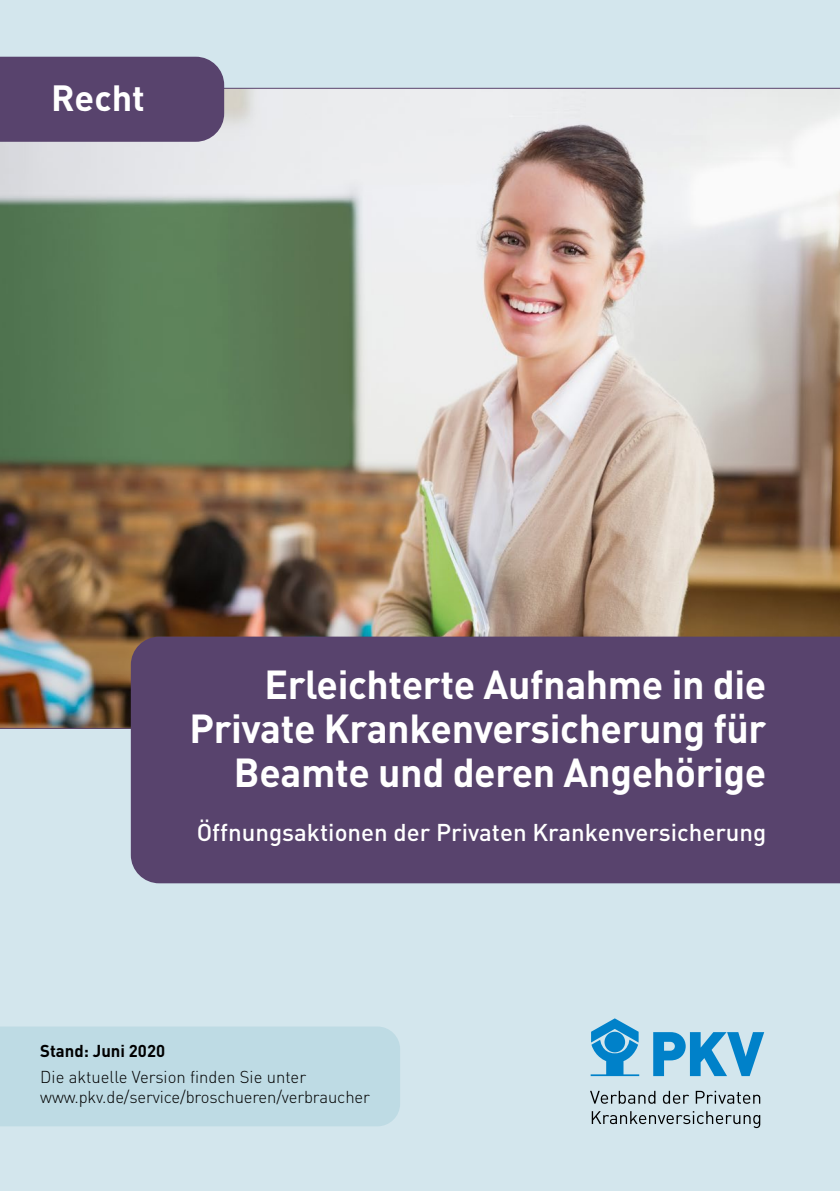
<style>
.page{position:relative;width:840px;height:1191px;background:#fff}
.page>*{position:absolute;margin:0;border:0;box-sizing:border-box;transform-origin:0 0}
.t1{font:700 40px/44px "DINOT";letter-spacing:-.01em;color:#fff;text-align:right}
.t2{font:700 36px "DINOT";color:#fff}
.t3{font:500 24px "DINOT";color:#fff}
.t4{font:300 17px/20px "DIN";letter-spacing:-.01em;color:#000}
.t5{font:700 17px "DIN";color:#000}
</style>
<div class="page">
<div style="left:0;top:0;width:839px;height:1191px;background:#d3e6ed"></div>
<img style="left:0;top:88px;width:839px;height:641px">
<div style="left:131px;top:636px;width:708px;height:247px;background:#58436d"></div>
<div style="left:0;top:57px;width:224px;height:85px;background:#58436d"></div>
<svg style="left:590px;top:1090px;width:65px;height:13px"></svg>
<svg style="left:662px;top:1090px;width:26px;height:13px"></svg>
<svg style="left:695px;top:1090px;width:64px;height:13px"></svg>
<svg style="left:591px;top:1111px;width:168px;height:17px"></svg>
<svg style="left:653px;top:1032px;width:110px;height:44px"></svg>
<svg style="left:590px;top:1018px;width:49px;height:58px"></svg>
<div style="left:0;top:1027px;width:400px;height:99px;background:#bedbe4"></div>
<p class="t2" style="left:51px;top:73px;width:95px">Recht</p>
<p class="t1" style="left:189px;top:660px;width:578px">Erleichterte Aufnahme in die<br>Private Krankenversicherung für<br>Beamte und deren Angehörige</p>
<p class="t3" style="left:197px;top:815px;width:571px">Öffnungsaktionen der Privaten Krankenversicherung</p>
<p class="t5" style="left:40px;top:1040px;width:126px">Stand: Juni 2020</p>
<p class="t4" style="left:40px;top:1066px;width:331px">Die aktuelle Version finden Sie unter www.pkv.de/service/broschueren/verbraucher</p>
</div>
